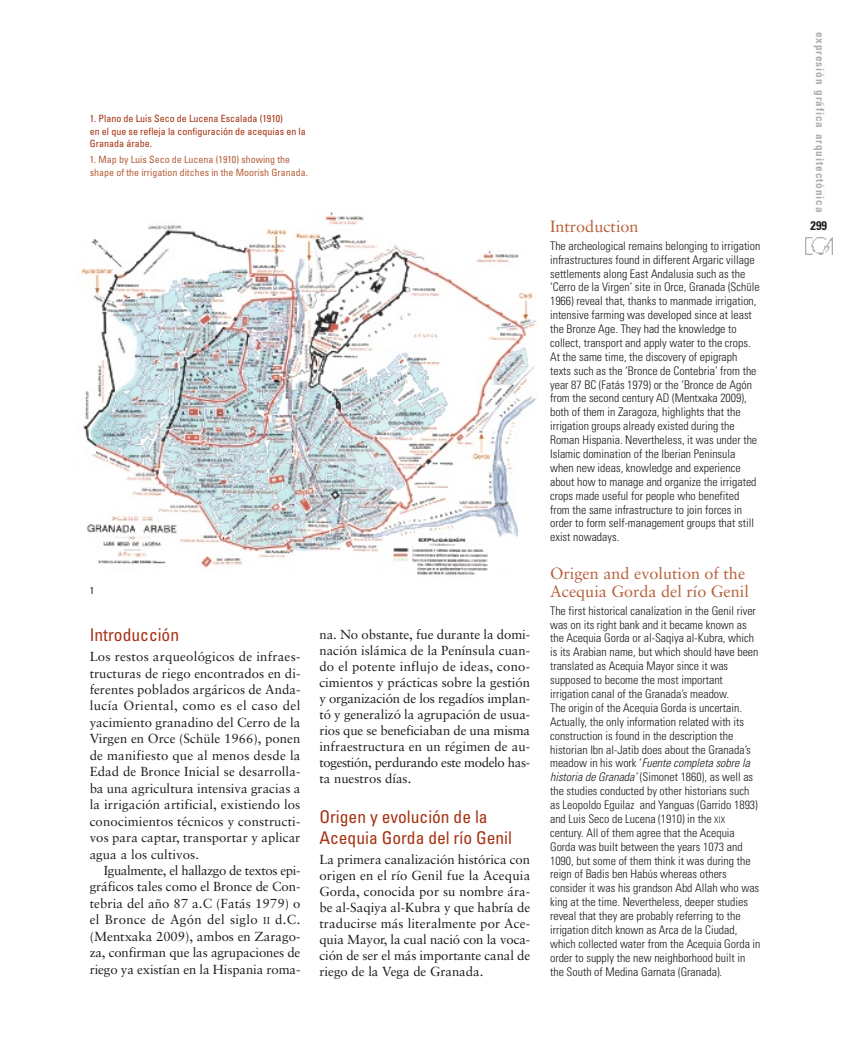
<style>
.page{position:relative;width:851px;height:1063px;background:#fff}
.page>*{position:absolute;margin:0;border:0;box-sizing:border-box;transform-origin:0 0}
.t1{font:condensed 17.5px/21.2px "Univers";color:#a63212}
.t2{font:16.25px/18.2px "Sabon";color:#b6603a}
.t3{font:13.12px/16.5px "Sabon";letter-spacing:-.01em;color:#1c1c1c;text-align:justify}
.t4{font:700 condensed 12.5px "Univers";color:#1c1c1c}
.t5{font:300 condensed 11.88px/13.9px "Univers";color:#1c1c1c}
.t6{font:700 condensed 11.25px "Univers";letter-spacing:.08em;color:#aeaeae}
.t7{font:condensed 10px/12.5px "Univers";color:#a63212}
.t8{font:condensed 10px/12.5px "Univers";color:#b6603a}
.t9{font:condensed 10px "Univers";color:#1c1c1c}
.s1{font-size:9.88px}
.s2{font-style:italic}
.s3{font-size:8.88px}
</style>
<div class="page">
<img style="left:81px;top:212px;width:456px;height:363px">
<img style="left:805px;top:237px;width:27px;height:18px">
<p class="t7" style="left:90px;top:113px;width:218px">1. Plano de Luis Seco de Lucena Escalada (1910)<br>en el que se refleja la configuración de acequias en la<br>Granada árabe.</p>
<p class="t8" style="left:90px;top:154px;width:220px">1. Map by Luis Seco de Lucena (1910) showing the shape of the irrigation ditches in the Moorish Granada.</p>
<p class="t9" style="left:90px;top:587px;width:6px">1</p>
<h1 class="t1" style="left:90px;top:626px;width:91px">Introducción</h1>
<p class="t3" style="left:90px;top:649px;width:212px">Los restos arqueológicos de infraes&shy;tructuras de riego encontrados en di&shy;ferentes poblados argáricos de Anda&shy;lucía Oriental, como es el caso del yacimiento granadino del Cerro de la Virgen en Orce (Schüle 1966), ponen de manifiesto que al menos desde la Edad de Bronce Inicial se desarrolla&shy;ba una agricultura intensiva gracias a la irrigación artificial, existiendo los conocimientos técnicos y constructi&shy;vos para captar, transportar y aplicar agua a los cultivos.</p>
<p class="t3" style="left:90px;top:863px;width:212px;text-indent:14px">Igualmente, el hallazgo de textos epi&shy;gráficos tales como el Bronce de Con&shy;tebria del año 87 a.C (Fatás 1979) o el Bronce de Agón del siglo <span class="s1">II</span> d.C. (Mentxaka 2009), ambos en Zarago&shy;za, confirman que las agrupaciones de riego ya existían en la Hispania roma-</p>
<p class="t3" style="left:319px;top:627px;width:212px;line-height:16px">na. No obstante, fue durante la domi&shy;nación islámica de la Península cuan&shy;do el potente influjo de ideas, cono&shy;cimientos y prácticas sobre la gestión y organización de los regadíos implan&shy;tó y generalizó la agrupación de usua&shy;rios que se beneficiaban de una misma infraestructura en un régimen de au&shy;togestión, perdurando este modelo has&shy;ta nuestros días.</p>
<h1 class="t1" style="left:319px;top:808px;width:194px">Origen y evolución de la<br>Acequia Gorda del río Genil</h1>
<p class="t3" style="left:319px;top:853px;width:212px;line-height:16px">La primera canalización histórica con origen en el río Genil fue la Acequia Gorda, conocida por su nombre ára&shy;be al-Saqiya al-Kubra y que habría de traducirse más literalmente por Ace&shy;quia Mayor, la cual nació con la voca&shy;ción de ser el más importante canal de riego de la Vega de Granada.</p>
<h2 class="t2" style="left:550px;top:219px;width:90px">Introduction</h2>
<p class="t5" style="left:550px;top:240px;width:212px">The archeological remains belonging to irrigation infrastructures found in different Argaric village settlements along East Andalusia such as the ‘Cerro de la Virgen’ site in Orce, Granada (Schüle 1966) reveal that, thanks to manmade irrigation, intensive farming was developed since at least the Bronze Age. They had the knowledge to collect, transport and apply water to the crops.<br>At the same time, the discovery of epigraph texts such as the ‘Bronce de Contebria’ from the year 87 BC (Fatás 1979) or the ‘Bronce de Agón from the second century AD (Mentxaka 2009), both of them in Zaragoza, highlights that the irrigation groups already existed during the Roman Hispania. Nevertheless, it was under the Islamic domination of the Iberian Peninsula when new ideas, knowledge and experience about how to manage and organize the irrigated crops made useful for people who benefited from the same infrastructure to join forces in order to form self-management groups that still exist nowadays.</p>
<h2 class="t2" style="left:550px;top:566px;width:200px">Origen and evolution of the<br>Acequia Gorda del río Genil</h2>
<p class="t5" style="left:550px;top:605px;width:212px">The first historical canalization in the Genil river was on its right bank and it became known as the Acequia Gorda or al-Saqiya al-Kubra, which is its Arabian name, but which should have been translated as Acequia Mayor since it was supposed to become the most important irrigation canal of the Granada’s meadow.<br>The origin of the Acequia Gorda is uncertain.<br>Actually, the only information related with its construction is found in the description the historian Ibn al-Jatib does about the Granada’s m e a d o w i n h i s w o r k ‘ <span class="s2">Fuente completa sobre la historia de Granada’</span>(Simonet 1860), as well as the studies conducted by other historians such as Leopoldo Eguilaz and Yanguas (Garrido 1893) and Luis Seco de Lucena (1910) in the <span class="s3">XIX </span>century. All of them agree that the Acequia Gorda was built between the years 1073 and 1090, but some of them think it was during the reign of Badis ben Habús whereas others consider it was his grandson Abd Allah who was king at the time. Nevertheless, deeper studies reveal that they are probably referring to the irrigation ditch known as Arca de la Ciudad, which collected water from the Acequia Gorda in order to supply the new neighborhood built in the South of Medina Garnata (Granada).</p>
<p class="t6" style="left:824px;top:32px;width:182px;rotate:90deg">expresión gráfica arquitectónica</p>
<p class="t4" style="left:810px;top:221px;width:18px">299</p>
</div>
